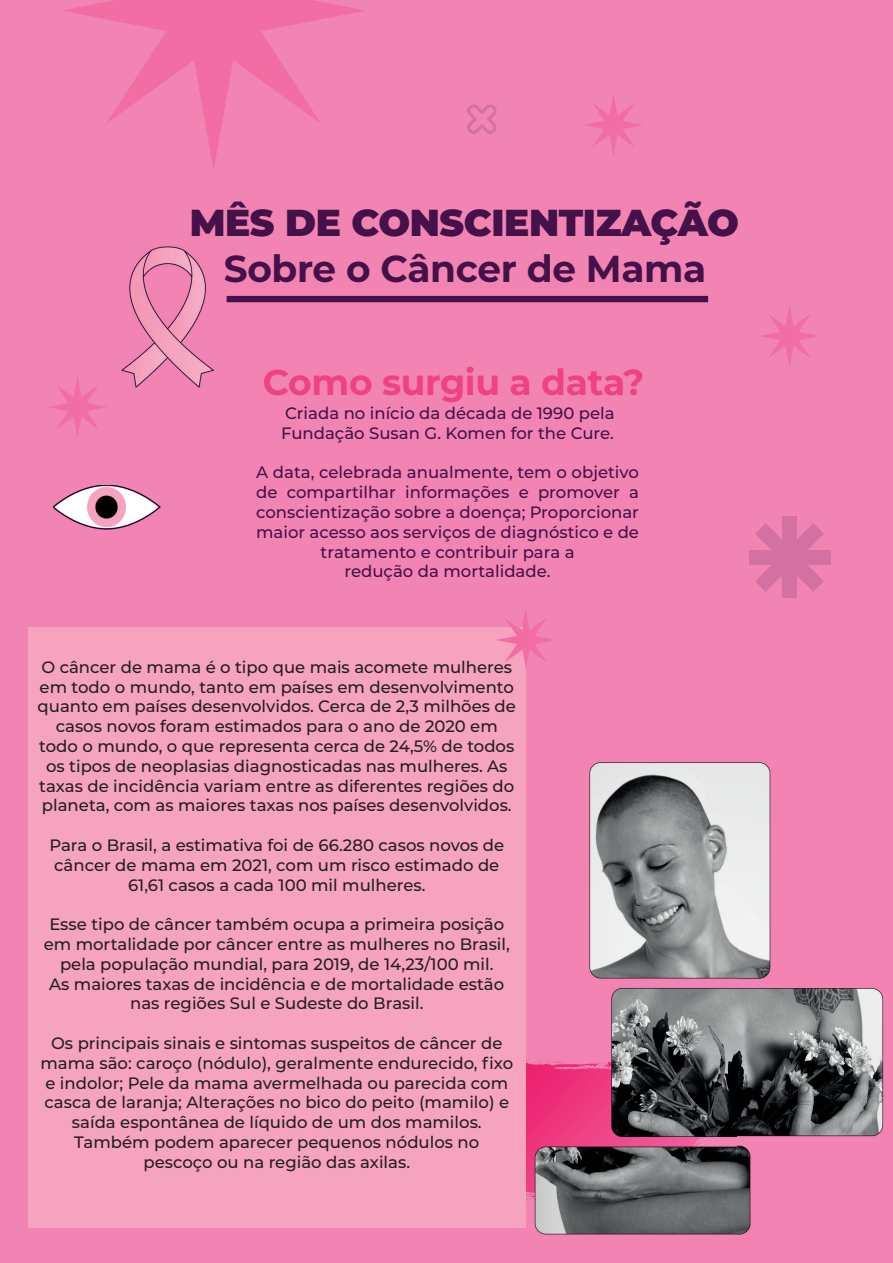
<style>
.page{position:relative;width:893px;height:1263px;background:#f284b4}
.page>*{position:absolute;margin:0;border:0;box-sizing:border-box;transform-origin:0 0}
.t1{font:900 37.5px "Montserrat";letter-spacing:-.01em;color:#441148}
.t2{font:700 37.5px "Montserrat";letter-spacing:-.01em;color:#441148}
.t3{font:700 36px "Montserrat";letter-spacing:-.01em;color:#ef4183}
.t4{font:500 16.5px/19.8px "Montserrat";color:#231f20;text-align:center}
.t5{font:500 16.5px/19.8px "Montserrat";color:#441148}
</style>
<div class="page">
<img style="left:63px;top:0;width:302px;height:169px">
<img style="left:53px;top:485px;width:107px;height:44px">
<img style="left:467px;top:105px;width:29px;height:29px">
<img style="left:749px;top:517px;width:81px;height:81px">
<img style="left:50px;top:377px;width:55px;height:60px">
<img style="left:762px;top:306px;width:55px;height:60px">
<img style="left:122px;top:246px;width:91px;height:142px">
<div style="left:227px;top:296px;width:481px;height:6px;border:6px solid #441148"></div>
<img style="left:586px;top:95px;width:55px;height:60px">
<img style="left:526px;top:762px;width:211px;height:394px">
<img style="left:737px;top:762px;width:147px;height:473px">
<img style="left:479px;top:1156px;width:259px;height:79px">
<img style="left:427px;top:1227px;width:52px;height:1px">
<div style="left:28px;top:628px;width:498px;height:599px;background:#f5a3be"></div>
<img style="left:496px;top:610px;width:57px;height:56px">
<img style="left:496px;top:628px;width:30px;height:39px">
<h1 class="t1" style="left:190px;top:195px;width:551px">MÊS DE CONSCIENTIZAÇÃO</h1>
<h1 class="t2" style="left:224px;top:242px;width:484px">Sobre o Câncer de Mama</h1>
<h2 class="t3" style="left:263px;top:356px;width:383px">Como surgiu a data?</h2>
<p class="t5" style="left:281px;top:402px;width:335px">Criada no início da década de 1990 pela<br>Fundação Susan G. Komen for the Cure.</p>
<p class="t5" style="left:256px;top:462px;width:384px;text-align:center">A data, celebrada anualmente, tem o objetivo de compartilhar informações e promover a conscientização sobre a doença; Proporcionar maior acesso aos serviços de diagnóstico e de tratamento e contribuir para a<br>redução da mortalidade.</p>
<p class="t4" style="left:38px;top:656px;width:480px">O câncer de mama é o tipo que mais acomete mulheres em todo o mundo, tanto em países em desenvolvimento quanto em países desenvolvidos. Cerca de 2,3 milhões de casos novos foram estimados para o ano de 2020 em todo o mundo, o que representa cerca de 24,5% de todos os tipos de neoplasias diagnosticadas nas mulheres. As taxas de incidência variam entre as diferentes regiões do planeta, com as maiores taxas nos países desenvolvidos.</p>
<p class="t4" style="left:49px;top:834px;width:456px">Para o Brasil, a estimativa foi de 66.280 casos novos de câncer de mama em 2021, com um risco estimado de<br>61,61 casos a cada 100 mil mulheres.</p>
<p class="t4" style="left:44px;top:914px;width:468px">Esse tipo de câncer também ocupa a primeira posição em mortalidade por câncer entre as mulheres no Brasil, pela população mundial, para 2019, de 14,23/100 mil.<br>As maiores taxas de incidência e de mortalidade estão nas regiões Sul e Sudeste do Brasil.</p>
<p class="t4" style="left:40px;top:1032px;width:474px">Os principais sinais e sintomas suspeitos de câncer de mama são: caroço (nódulo), geralmente endurecido, fixo e indolor; Pele da mama avermelhada ou parecida com casca de laranja; Alterações no bico do peito (mamilo) e saída espontânea de líquido de um dos mamilos.<br>Também podem aparecer pequenos nódulos no pescoço ou na região das axilas.</p>
</div>
